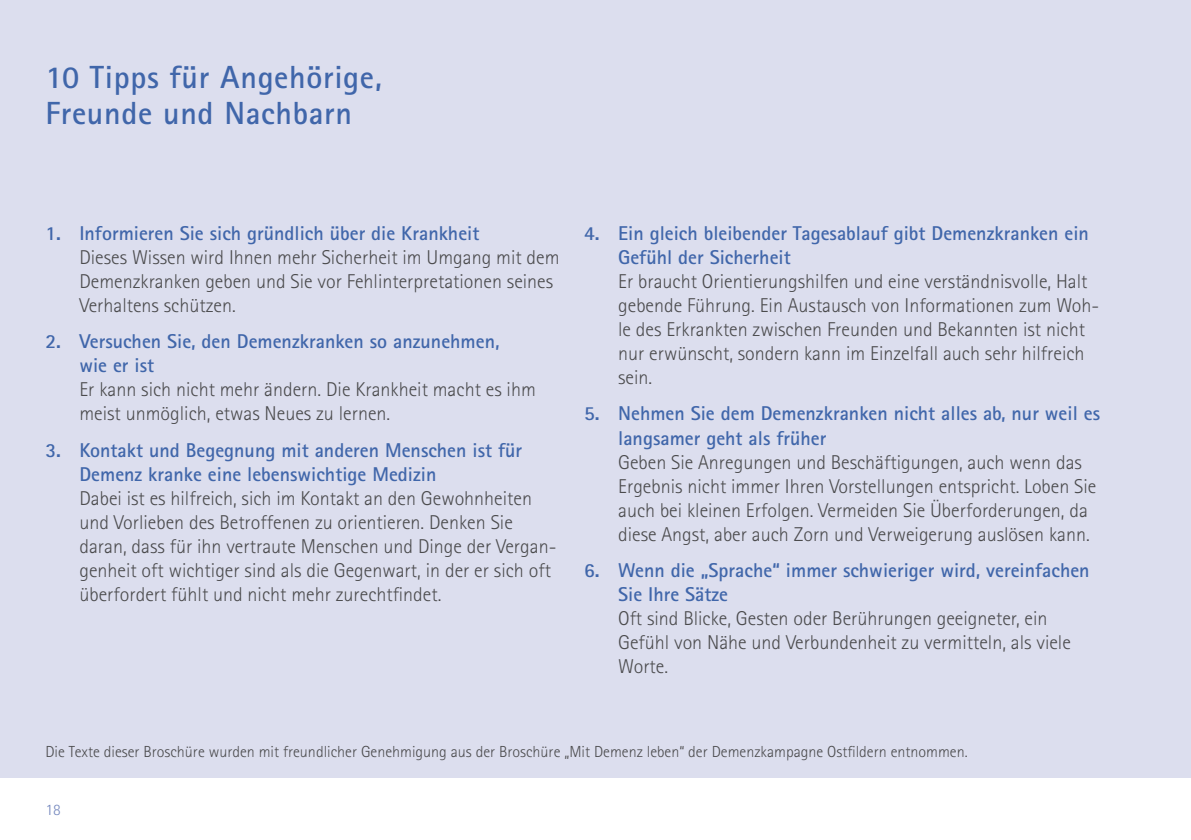
<style>
.page{position:relative;width:1191px;height:840px;background:#fff}
.page>*{position:absolute;margin:0;border:0;box-sizing:border-box;transform-origin:0 0}
.t1{font:700 32px/36px "Rotis Sans Serif";letter-spacing:.02em;color:#4066aa}
.t2{font:300 20px/24px "Rotis Sans Serif";color:#4b4b4d}
.t3{font:700 20px/24px "Rotis Sans Serif";color:#4066aa}
.t4{font:300 16px "Rotis Sans Serif";color:#4b4b4d}
.t5{font:300 16px "Rotis Sans Serif";color:#7588be}
</style>
<div class="page">
<div style="left:0;top:0;width:1191px;height:777px;background:#dcdeee"></div>
<h1 class="t1" style="left:45px;top:58px;width:338px">10 Tipps für Angehörige,<br>Freunde und Nachbarn</h1>
<p class="t3" style="left:45px;top:221px;width:435px">1. Informieren Sie sich gründlich über die Krankheit</p>
<p class="t2" style="left:79px;top:245px;width:481px">Dieses Wissen wird Ihnen mehr Sicherheit im Umgang mit dem<br>Demenzkranken geben und Sie vor Fehlinterpretationen seines<br>Verhaltens schützen.</p>
<p class="t3" style="left:79px;top:329px;width:421px;text-indent:-34px">2. Versuchen Sie, den Demenzkranken so anzunehmen, wie er ist</p>
<p class="t2" style="left:79px;top:377px;width:458px">Er kann sich nicht mehr ändern. Die Krankheit macht es ihm meist unmöglich, etwas Neues zu lernen.</p>
<p class="t3" style="left:79px;top:437px;width:444px;text-indent:-34px">3. Kontakt und Begegnung mit anderen Menschen ist für<br>Demenz kranke eine lebenswichtige Medizin</p>
<p class="t2" style="left:79px;top:485px;width:478px">Dabei ist es hilfreich, sich im Kontakt an den Gewohnheiten und Vorlieben des Betroffenen zu orientieren. Denken Sie daran, dass für ihn vertraute Menschen und Dinge der Vergan&shy;genheit oft wichtiger sind als die Gegenwart, in der er sich oft überfordert fühlt und nicht mehr zurechtfindet.</p>
<p class="t3" style="left:618px;top:221px;width:472px;text-indent:-34px">4. Ein gleich bleibender Tagesablauf gibt Demenzkranken ein<br>Gefühl der Sicherheit</p>
<p class="t2" style="left:618px;top:269px;width:483px">Er braucht Orientierungshilfen und eine verständnisvolle, Halt gebende Führung. Ein Austausch von Informationen zum Woh&shy;le des Erkrankten zwischen Freunden und Bekannten ist nicht nur erwünscht, sondern kann im Einzelfall auch sehr hilfreich sein.</p>
<p class="t3" style="left:618px;top:401px;width:483px;text-indent:-34px">5. Nehmen Sie dem Demenzkranken nicht alles ab, nur weil es langsamer geht als früher</p>
<p class="t2" style="left:618px;top:449px;width:480px">Geben Sie Anregungen und Beschäftigungen, auch wenn das Ergebnis nicht immer Ihren Vorstellungen entspricht. Loben Sie auch bei kleinen Erfolgen. Vermeiden Sie Überforderungen, da diese Angst, aber auch Zorn und Verweigerung auslösen kann.</p>
<p class="t3" style="left:618px;top:557px;width:473px;text-indent:-34px">6. Wenn die „Sprache“ immer schwieriger wird, vereinfachen<br>Sie Ihre Sätze</p>
<p class="t2" style="left:618px;top:605px;width:454px">Oft sind Blicke, Gesten oder Berührungen geeigneter, ein<br>Gefühl von Nähe und Verbundenheit zu vermitteln, als viele<br>Worte.</p>
<p class="t4" style="left:45px;top:741px;width:924px">Die Texte dieser Broschüre wurden mit freundlicher Genehmigung aus der Broschüre „Mit Demenz leben“ der Demenzkampagne Ostfildern entnommen.</p>
<p class="t5" style="left:45px;top:799px;width:17px">18</p>
</div>
